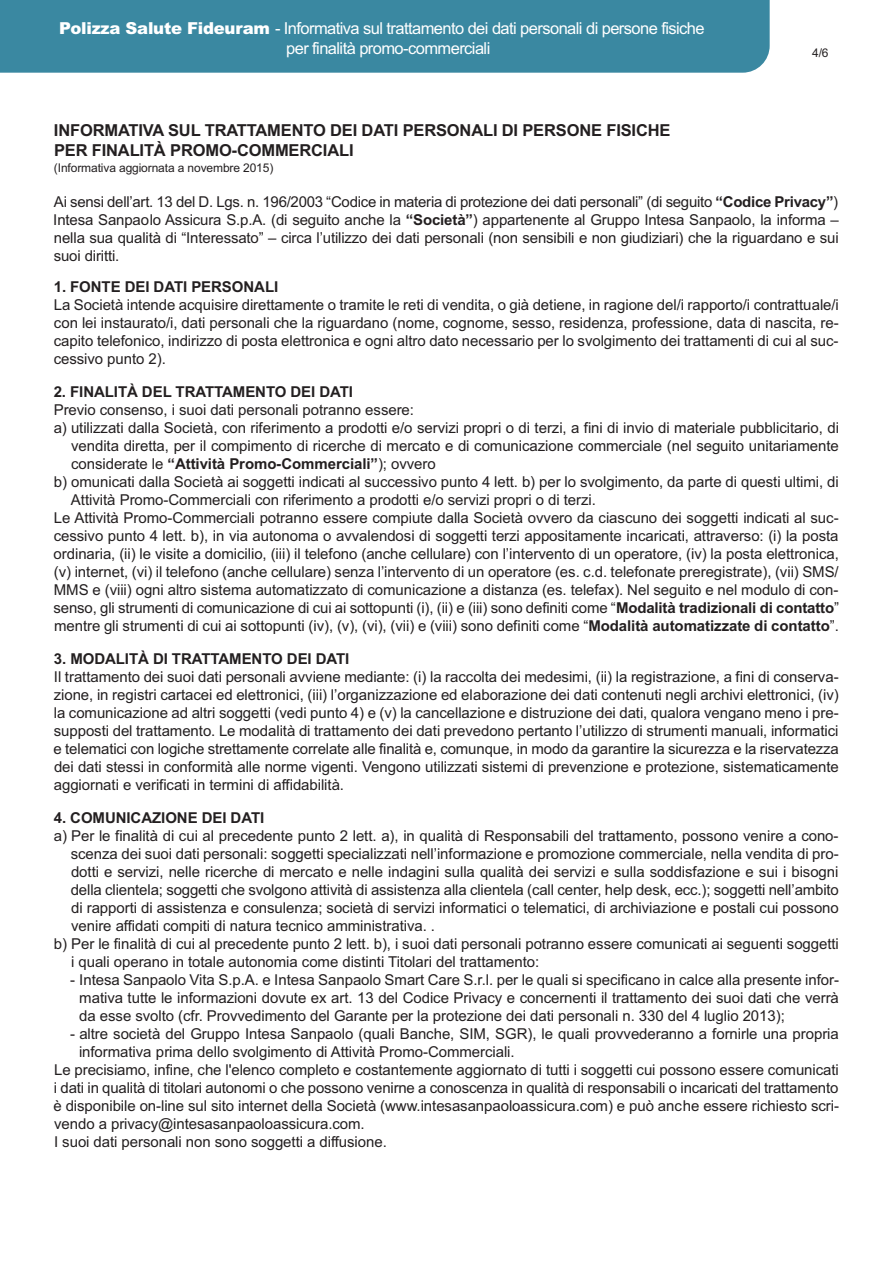
<style>
.page{position:relative;width:893px;height:1263px;background:#fff}
.page>*{position:absolute;margin:0;border:0;box-sizing:border-box;transform-origin:0 0}
.t1{font:16.5px/19.8px "Arial";letter-spacing:-.035em;color:#fff}
.t2{font:700 16.5px/19.8px "Arial";letter-spacing:-.01em;color:#231f20}
.t3{font:15px/18px "Arial";letter-spacing:-.005em;color:#231f20;text-align:justify}
.t4{font:700 15px "Arial";letter-spacing:-.005em;color:#231f20}
.t5{font:12px "Arial";letter-spacing:-.01em;color:#231f20}
.s1{font-weight:900}
.s2{font-weight:700}
.s3{font-weight:400}
</style>
<div class="page">
<div style="left:0;top:0;width:770px;height:73px;background:#3a88a1"></div>
<p class="t1" style="left:286px;top:18px;width:420px;text-indent:-227px"><span class="s1">Polizza Salute Fideuram</span> - Informativa sul trattamento dei dati personali di persone fisiche per finalità promo-commerciali</p>
<p class="t5" style="left:812px;top:46px;width:18px">4/6</p>
<p class="t2" style="left:54px;top:120px;width:618px">INFORMATIVA SUL TRATTAMENTO DEI DATI PERSONALI DI PERSONE FISICHE<br>PER FINALITÀ PROMO-COMMERCIALI</p>
<p class="t5" style="left:54px;top:161px;width:221px">(Informativa aggiornata a novembre 2015)</p>
<p class="t3" style="left:53px;top:193px;width:787px">Ai sensi dell’art. 13 del D. Lgs. n. 196/2003 “Codice in materia di protezione dei dati personali” (di seguito <span class="s2">“Codice Privacy”</span>)<br>Intesa Sanpaolo Assicura S.p.A. (di seguito anche la <span class="s2">“Società”</span>) appartenente al Gruppo Intesa Sanpaolo, la informa – nella sua qualità di “Interessato” – circa l’utilizzo dei dati personali (non sensibili e non giudiziari) che la riguardano e sui suoi diritti.</p>
<p class="t4" style="left:54px;top:278px;width:226px">1. FONTE DEI DATI PERSONALI</p>
<p class="t3" style="left:54px;top:296px;width:787px">La Società intende acquisire direttamente o tramite le reti di vendita, o già detiene, in ragione del/i rapporto/i contrattuale/i con lei instaurato/i, dati personali che la riguardano (nome, cognome, sesso, residenza, professione, data di nascita, re&shy;capito telefonico, indirizzo di posta elettronica e ogni altro dato necessario per lo svolgimento dei trattamenti di cui al suc&shy;cessivo punto 2).</p>
<p class="t4" style="left:54px;top:383px;width:301px">2. FINALITÀ DEL TRATTAMENTO DEI DATI</p>
<p class="t3" style="left:54px;top:401px;width:362px">Previo consenso, i suoi dati personali potranno essere:</p>
<p class="t3" style="left:54px;top:419px;width:787px">a) utilizzati dalla Società, con riferimento a prodotti e/o servizi propri o di terzi, a fini di invio di materiale pubblicitario, di</p>
<p class="t3" style="left:71px;top:437px;width:769px">vendita diretta, per il compimento di ricerche di mercato e di comunicazione commerciale (nel seguito unitariamente</p>
<p class="t4" style="left:71px;top:455px;width:366px"><span class="s3">considerate le</span> “Attività Promo-Commerciali”<span class="s3">); ovvero</span></p>
<p class="t3" style="left:54px;top:473px;width:786px">b) omunicati dalla Società ai soggetti indicati al successivo punto 4 lett. b) per lo svolgimento, da parte di questi ultimi, di</p>
<p class="t3" style="left:71px;top:491px;width:526px">Attività Promo-Commerciali con riferimento a prodotti e/o servizi propri o di terzi.</p>
<p class="t3" style="left:54px;top:509px;width:786px">Le Attività Promo-Commerciali potranno essere compiute dalla Società ovvero da ciascuno dei soggetti indicati al suc-</p>
<p class="t3" style="left:54px;top:527px;width:786px">cessivo punto 4 lett. b), in via autonoma o avvalendosi di soggetti terzi appositamente incaricati, attraverso: (i) la posta</p>
<p class="t3" style="left:54px;top:545px;width:787px">ordinaria, (ii) le visite a domicilio, (iii) il telefono (anche cellulare) con l’intervento di un operatore, (iv) la posta elettronica,</p>
<p class="t3" style="left:54px;top:563px;width:786px">(v) internet, (vi) il telefono (anche cellulare) senza l’intervento di un operatore (es. c.d. telefonate preregistrate), (vii) SMS/</p>
<p class="t3" style="left:54px;top:581px;width:786px">MMS e (viii) ogni altro sistema automatizzato di comunicazione a distanza (es. telefax). Nel seguito e nel modulo di con-</p>
<p class="t3" style="left:54px;top:599px;width:787px">senso, gli strumenti di comunicazione di cui ai sottopunti (i), (ii) e (iii) sono definiti come “<span class="s2">Modalità tradizionali di contatto</span>”</p>
<p class="t3" style="left:54px;top:617px;width:786px">mentre gli strumenti di cui ai sottopunti (iv), (v), (vi), (vii) e (viii) sono definiti come “<span class="s2">Modalità automatizzate di contatto</span>”.</p>
<p class="t4" style="left:54px;top:650px;width:297px">3. MODALITÀ DI TRATTAMENTO DEI DATI</p>
<p class="t3" style="left:54px;top:668px;width:787px">Il trattamento dei suoi dati personali avviene mediante: (i) la raccolta dei medesimi, (ii) la registrazione, a fini di conserva&shy;zione, in registri cartacei ed elettronici, (iii) l’organizzazione ed elaborazione dei dati contenuti negli archivi elettronici, (iv) la comunicazione ad altri soggetti (vedi punto 4) e (v) la cancellazione e distruzione dei dati, qualora vengano meno i pre&shy;supposti del trattamento. Le modalità di trattamento dei dati prevedono pertanto l’utilizzo di strumenti manuali, informatici e telematici con logiche strettamente correlate alle finalità e, comunque, in modo da garantire la sicurezza e la riservatezza dei dati stessi in conformità alle norme vigenti. Vengono utilizzati sistemi di prevenzione e protezione, sistematicamente aggiornati e verificati in termini di affidabilità.</p>
<p class="t4" style="left:54px;top:809px;width:212px">4. COMUNICAZIONE DEI DATI</p>
<p class="t3" style="left:54px;top:827px;width:786px">a) Per le finalità di cui al precedente punto 2 lett. a), in qualità di Responsabili del trattamento, possono venire a cono-</p>
<p class="t3" style="left:71px;top:845px;width:769px">scenza dei suoi dati personali: soggetti specializzati nell’informazione e promozione commerciale, nella vendita di pro-</p>
<p class="t3" style="left:71px;top:863px;width:769px">dotti e servizi, nelle ricerche di mercato e nelle indagini sulla qualità dei servizi e sulla soddisfazione e sui i bisogni</p>
<p class="t3" style="left:71px;top:881px;width:770px">della clientela; soggetti che svolgono attività di assistenza alla clientela (call center, help desk, ecc.); soggetti nell’ambito</p>
<p class="t3" style="left:71px;top:899px;width:769px">di rapporti di assistenza e consulenza; società di servizi informatici o telematici, di archiviazione e postali cui possono</p>
<p class="t3" style="left:71px;top:917px;width:365px">venire affidati compiti di natura tecnico amministrativa. .</p>
<p class="t3" style="left:54px;top:935px;width:786px">b) Per le finalità di cui al precedente punto 2 lett. b), i suoi dati personali potranno essere comunicati ai seguenti soggetti</p>
<p class="t3" style="left:71px;top:953px;width:470px">i quali operano in totale autonomia come distinti Titolari del trattamento:</p>
<p class="t3" style="left:79px;top:971px;width:761px;text-indent:-9px">- Intesa Sanpaolo Vita S.p.A. e Intesa Sanpaolo Smart Care S.r.l. per le quali si specificano in calce alla presente infor&shy;mativa tutte le informazioni dovute ex art. 13 del Codice Privacy e concernenti il trattamento dei suoi dati che verrà da esse svolto (cfr. Provvedimento del Garante per la protezione dei dati personali n. 330 del 4 luglio 2013);</p>
<p class="t3" style="left:70px;top:1025px;width:770px">- altre società del Gruppo Intesa Sanpaolo (quali Banche, SIM, SGR), le quali provvederanno a fornirle una propria</p>
<p class="t3" style="left:79px;top:1043px;width:437px">informativa prima dello svolgimento di Attività Promo-Commerciali.</p>
<p class="t3" style="left:54px;top:1061px;width:786px">Le precisiamo, infine, che l'elenco completo e costantemente aggiornato di tutti i soggetti cui possono essere comunicati</p>
<p class="t3" style="left:54px;top:1079px;width:786px">i dati in qualità di titolari autonomi o che possono venirne a conoscenza in qualità di responsabili o incaricati del trattamento</p>
<p class="t3" style="left:53px;top:1097px;width:787px">è disponibile on-line sul sito internet della Società (www.intesasanpaoloassicura.com) e può anche essere richiesto scri-</p>
<p class="t3" style="left:54px;top:1115px;width:312px">vendo a privacy@intesasanpaoloassicura.com.</p>
<p class="t3" style="left:54px;top:1133px;width:334px">I suoi dati personali non sono soggetti a diffusione.</p>
</div>
